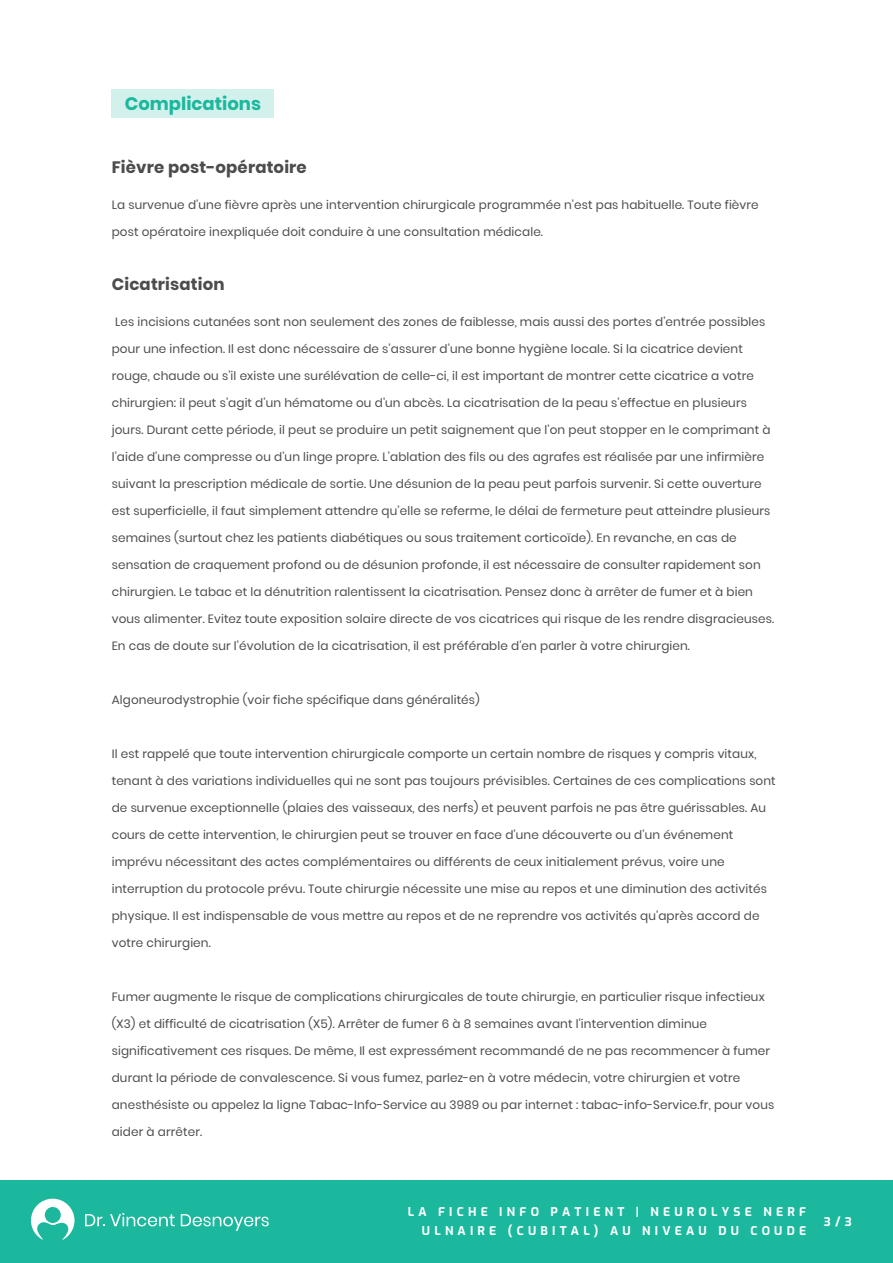
<style>
.page{position:relative;width:893px;height:1263px;background:#fff}
.page>*{position:absolute;margin:0;border:0;box-sizing:border-box;transform-origin:0 0}
.t1{font:700 18px "Poppins";color:#1bb89d}
.t2{font:700 16.5px "Poppins";letter-spacing:.01em;color:#4c4c4c}
.t3{font:12px "Poppins";letter-spacing:.01em;color:#4c4c4c}
.t4{font:100 12px/19.5px "Exo";letter-spacing:.35em;color:#fff;text-align:right}
</style>
<div class="page">
<div style="left:112px;top:89px;width:162px;height:29px;background:#d2f1ec"></div>
<div style="left:0;top:1181px;width:893px;height:82px;background:#1bb89d"></div>
<svg style="left:85px;top:1213px;width:90px;height:13px"></svg>
<svg style="left:181px;top:1214px;width:88px;height:17px"></svg>
<svg style="left:31px;top:1199px;width:44px;height:41px"></svg>
<h1 class="t1" style="left:125px;top:93px;width:138px">Complications</h1>
<h2 class="t2" style="left:112px;top:157px;width:197px">Fièvre post-opératoire</h2>
<p class="t3" style="left:112px;top:197px;width:648px">La survenue d’une fièvre après une intervention chirurgicale programmée n’est pas habituelle. Toute fièvre</p>
<p class="t3" style="left:112px;top:224px;width:433px">post opératoire inexpliquée doit conduire à une consultation médicale.</p>
<h2 class="t2" style="left:112px;top:274px;width:114px">Cicatrisation</h2>
<p class="t3" style="left:115px;top:314px;width:652px">Les incisions cutanées sont non seulement des zones de faiblesse, mais aussi des portes d'entrée possibles</p>
<p class="t3" style="left:112px;top:341px;width:633px">pour une infection. Il est donc nécessaire de s’assurer d’une bonne hygiène locale. Si la cicatrice devient</p>
<p class="t3" style="left:112px;top:368px;width:644px">rouge, chaude ou s’il existe une surélévation de celle-ci, il est important de montrer cette cicatrice a votre</p>
<p class="t3" style="left:112px;top:395px;width:637px">chirurgien: il peut s’agit d’un hématome ou d’un abcès. La cicatrisation de la peau s’effectue en plusieurs</p>
<p class="t3" style="left:112px;top:422px;width:660px">jours. Durant cette période, il peut se produire un petit saignement que l’on peut stopper en le comprimant à</p>
<p class="t3" style="left:112px;top:449px;width:654px">l’aide d’une compresse ou d’un linge propre. L’ablation des fils ou des agrafes est réalisée par une infirmière</p>
<p class="t3" style="left:112px;top:476px;width:651px">suivant la prescription médicale de sortie. Une désunion de la peau peut parfois survenir. Si cette ouverture</p>
<p class="t3" style="left:112px;top:503px;width:660px">est superficielle, il faut simplement attendre qu’elle se referme, le délai de fermeture peut atteindre plusieurs</p>
<p class="t3" style="left:112px;top:530px;width:626px">semaines (surtout chez les patients diabétiques ou sous traitement corticoïde). En revanche, en cas de</p>
<p class="t3" style="left:112px;top:557px;width:650px">sensation de craquement profond ou de désunion profonde, il est nécessaire de consulter rapidement son</p>
<p class="t3" style="left:112px;top:584px;width:643px">chirurgien. Le tabac et la dénutrition ralentissent la cicatrisation. Pensez donc à arrêter de fumer et à bien</p>
<p class="t3" style="left:112px;top:611px;width:664px">vous alimenter. Evitez toute exposition solaire directe de vos cicatrices qui risque de les rendre disgracieuses.</p>
<p class="t3" style="left:112px;top:638px;width:580px">En cas de doute sur l’évolution de la cicatrisation, il est préférable d’en parler à votre chirurgien.</p>
<p class="t3" style="left:112px;top:692px;width:370px">Algoneurodystrophie (voir fiche spécifique dans généralités)</p>
<p class="t3" style="left:112px;top:746px;width:646px">Il est rappelé que toute intervention chirurgicale comporte un certain nombre de risques y compris vitaux,</p>
<p class="t3" style="left:112px;top:773px;width:666px">tenant à des variations individuelles qui ne sont pas toujours prévisibles. Certaines de ces complications sont</p>
<p class="t3" style="left:112px;top:800px;width:656px">de survenue exceptionnelle (plaies des vaisseaux, des nerfs) et peuvent parfois ne pas être guérissables. Au</p>
<p class="t3" style="left:112px;top:827px;width:623px">cours de cette intervention, le chirurgien peut se trouver en face d’une découverte ou d’un événement</p>
<p class="t3" style="left:112px;top:854px;width:614px">imprévu nécessitant des actes complémentaires ou différents de ceux initialement prévus, voire une</p>
<p class="t3" style="left:112px;top:881px;width:657px">interruption du protocole prévu. Toute chirurgie nécessite une mise au repos et une diminution des activités</p>
<p class="t3" style="left:112px;top:908px;width:649px">physique. Il est indispensable de vous mettre au repos et de ne reprendre vos activités qu’après accord de</p>
<p class="t3" style="left:112px;top:935px;width:101px">votre chirurgien.</p>
<p class="t3" style="left:112px;top:989px;width:654px">Fumer augmente le risque de complications chirurgicales de toute chirurgie, en particulier risque infectieux</p>
<p class="t3" style="left:112px;top:1016px;width:597px">(X3) et difficulté de cicatrisation (X5). Arrêter de fumer 6 à 8 semaines avant l'intervention diminue</p>
<p class="t3" style="left:112px;top:1043px;width:660px">significativement ces risques. De même, Il est expressément recommandé de ne pas recommencer à fumer</p>
<p class="t3" style="left:112px;top:1070px;width:630px">durant la période de convalescence. Si vous fumez, parlez-en à votre médecin, votre chirurgien et votre</p>
<p class="t3" style="left:112px;top:1097px;width:664px">anesthésiste ou appelez la ligne Tabac-Info-Service au 3989 ou par internet : tabac-info-Service.fr, pour vous</p>
<p class="t3" style="left:112px;top:1124px;width:92px">aider à arrêter.</p>
<p class="t4" style="left:408px;top:1201px;width:400px">LA FICHE INFO PATIENT | NEUROLYSE NERF<br>ULNAIRE (CUBITAL) AU NIVEAU DU COUDE</p>
<p class="t4" style="left:824px;top:1211px;width:29px">3/3</p>
</div>
